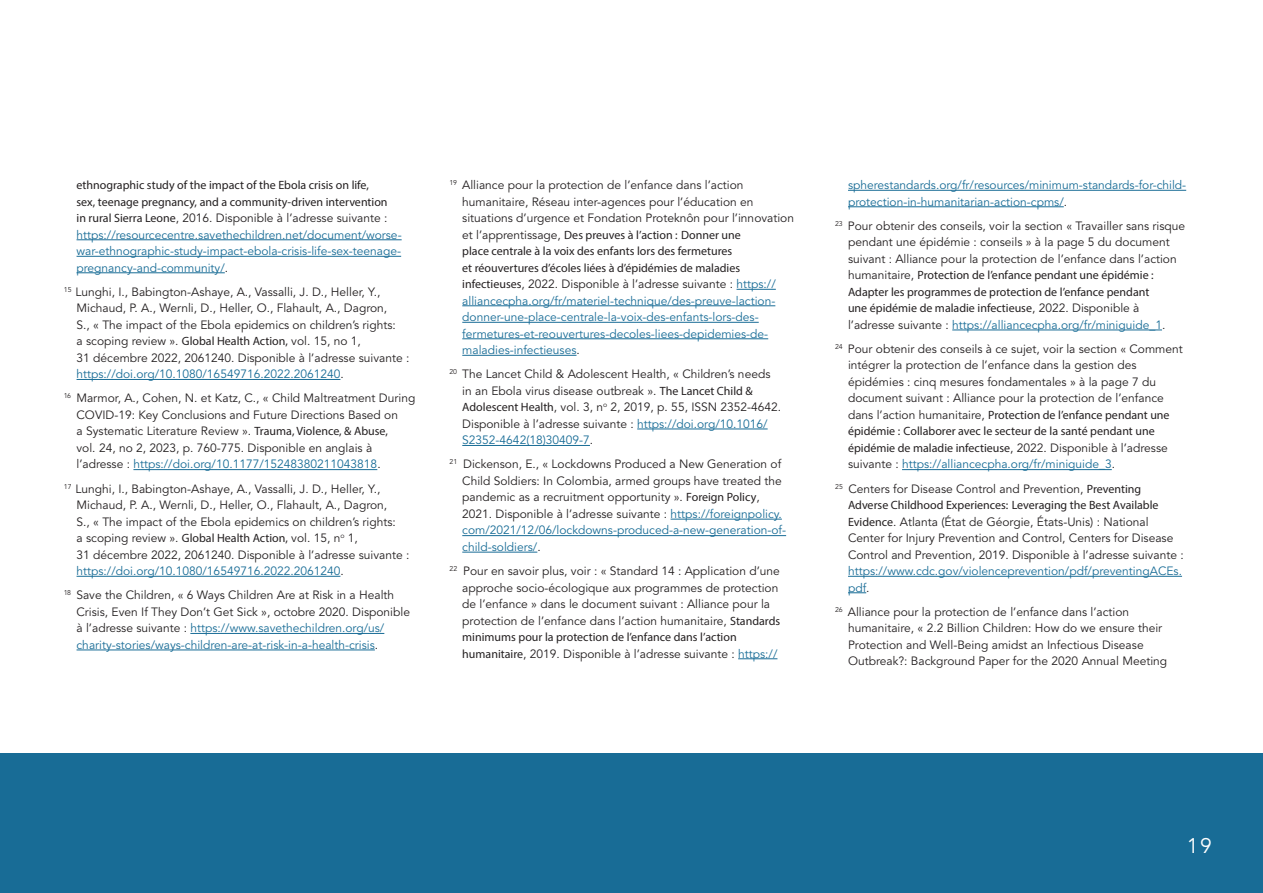
<style>
.page{position:relative;width:1263px;height:893px;background:#fff}
.page>*{position:absolute;margin:0;border:0;box-sizing:border-box;transform-origin:0 0}
.Heading{font:21px "Avenir LT Std";color:#fff}
.Body_bullet{font:12px/16.5px "Avenir LT Std";color:#231f20}
.Body_bullet-2{font:12px/16.5px "Avenir LT Std";color:#186c96}
.s1{font-family:"Myriad Pro";color:#231f20}
.s2{color:#231f20}
.s3{font-family:"Myriad Pro"}
.s4{color:#186c96}
</style>
<div class="page">
<div style="left:0;top:753px;width:1263px;height:140px;background:#186c96"></div>
<hr style="left:77px;top:239px;width:325px;height:1px;background:#186c96">
<hr style="left:77px;top:256px;width:324px;height:1px;background:#186c96">
<hr style="left:77px;top:272px;width:148px;height:1px;background:#186c96">
<hr style="left:77px;top:379px;width:263px;height:1px;background:#186c96">
<hr style="left:133px;top:469px;width:244px;height:1px;background:#186c96">
<hr style="left:77px;top:576px;width:263px;height:1px;background:#186c96">
<hr style="left:190px;top:633px;width:194px;height:1px;background:#186c96">
<hr style="left:77px;top:650px;width:298px;height:1px;background:#186c96">
<hr style="left:736px;top:289px;width:40px;height:1px;background:#186c96">
<hr style="left:462px;top:305px;width:313px;height:1px;background:#186c96">
<hr style="left:462px;top:322px;width:297px;height:1px;background:#186c96">
<hr style="left:462px;top:338px;width:306px;height:1px;background:#186c96">
<hr style="left:462px;top:355px;width:114px;height:1px;background:#186c96">
<hr style="left:637px;top:429px;width:131px;height:1px;background:#186c96">
<hr style="left:462px;top:445px;width:128px;height:1px;background:#186c96">
<hr style="left:670px;top:519px;width:112px;height:1px;background:#186c96">
<hr style="left:462px;top:535px;width:324px;height:1px;background:#186c96">
<hr style="left:462px;top:552px;width:75px;height:1px;background:#186c96">
<hr style="left:738px;top:658px;width:39px;height:1px;background:#186c96">
<hr style="left:848px;top:190px;width:338px;height:1px;background:#186c96">
<hr style="left:848px;top:206px;width:216px;height:1px;background:#186c96">
<hr style="left:952px;top:330px;width:210px;height:1px;background:#186c96">
<hr style="left:902px;top:469px;width:210px;height:1px;background:#186c96">
<hr style="left:848px;top:576px;width:334px;height:1px;background:#186c96">
<svg style="left:848px;top:592px;width:18px;height:1px"></svg>
<p class="Body_bullet-2" style="left:77px;top:177px;width:327px"><span class="s1">ethnographic study of the impact of the Ebola crisis on life,<br>sex, teenage pregnancy, and a community-driven intervention<br>in rural Sierra Leone</span><span class="s2">, 2016. Disponible à l’adresse suivante : </span>https://resourcecentre.savethechildren.net/document/worse&shy;war-ethnographic-study-impact-ebola-crisis-life-sex-teenage&shy;pregnancy-and-community/<span class="s2">.</span></p>
<p class="Body_bullet" style="left:77px;top:284px;width:334px;text-indent:-13px"><sup>15</sup> Lunghi, I., Babington-Ashaye, A., Vassalli, J. D., Heller, Y., Michaud, P. A., Wernli, D., Heller, O., Flahault, A., Dagron,<br>S., « The impact of the Ebola epidemics on children’s rights:<br>a scoping review ». <span class="s3">Global Health Action,</span> vol. 15, no 1,<br>31 décembre 2022, 2061240. Disponible à l’adresse suivante : <span class="s4">https://doi.org/10.1080/16549716.2022.2061240</span>.</p>
<p class="Body_bullet" style="left:77px;top:390px;width:340px;text-indent:-13px"><sup>16</sup> Marmor, A., Cohen, N. et Katz, C., « Child Maltreatment During COVID-19: Key Conclusions and Future Directions Based on<br>a Systematic Literature Review ». <span class="s3">Trauma, Violence, &amp; Abuse,<br></span>vol. 24, no 2, 2023, p. 760-775. Disponible en anglais à l’adresse : <span class="s4">https://doi.org/10.1177/15248380211043818</span>.</p>
<p class="Body_bullet" style="left:77px;top:480px;width:334px;text-indent:-13px"><sup>17</sup> Lunghi, I., Babington-Ashaye, A., Vassalli, J. D., Heller, Y., Michaud, P. A., Wernli, D., Heller, O., Flahault, A., Dagron,<br>S., « The impact of the Ebola epidemics on children’s rights:<br>a scoping review ». <span class="s3">Global Health Action,</span> vol. 15, n<sup>o</sup> 1,<br>31 décembre 2022, 2061240. Disponible à l’adresse suivante : <span class="s4">https://doi.org/10.1080/16549716.2022.2061240</span>.</p>
<p class="Body_bullet" style="left:77px;top:587px;width:335px;text-indent:-13px"><sup>18</sup> Save the Children, « 6 Ways Children Are at Risk in a Health Crisis, Even If They Don’t Get Sick », octobre 2020. Disponible à l’adresse suivante : <span class="s4">https://www.savethechildren.org/us/ charity-stories/ways-children-are-at-risk-in-a-health-crisis</span>.</p>
<p class="Body_bullet" style="left:462px;top:177px;width:333px;text-indent:-13px"><sup>19</sup> Alliance pour la protection de l’enfance dans l’action humanitaire, Réseau inter-agences pour l’éducation en situations d’urgence et Fondation Proteknôn pour l’innovation et l’apprentissage, <span class="s3">Des preuves à l’action : Donner une<br>place centrale à la voix des enfants lors des fermetures<br>et réouvertures d’écoles liées à d’épidémies de maladies infectieuses</span>, 2022. Disponible à l’adresse suivante : <span class="s4">https:// alliancecpha.org/fr/materiel-technique/des-preuve-laction&shy;donner-une-place-centrale-la-voix-des-enfants-lors-des&shy;fermetures-et-reouvertures-decoles-liees-depidemies-de&shy;maladies-infectieuses</span>.</p>
<p class="Body_bullet" style="left:462px;top:366px;width:320px;text-indent:-13px"><sup>20</sup> The Lancet Child &amp; Adolescent Health, « Children’s needs in an Ebola virus disease outbreak ». <span class="s3">The Lancet Child &amp; Adolescent Health</span>, vol. 3, n<sup>o</sup> 2, 2019, p. 55, ISSN 2352-4642.<br>Disponible à l’adresse suivante : <span class="s4">https://doi.org/10.1016/ S2352-4642(18)30409-7</span>.</p>
<p class="Body_bullet" style="left:462px;top:456px;width:325px;text-indent:-13px"><sup>21</sup> Dickenson, E., « Lockdowns Produced a New Generation of Child Soldiers: In Colombia, armed groups have treated the pandemic as a recruitment opportunity ». <span class="s3">Foreign Policy</span>, 2021. Disponible à l’adresse suivante : <span class="s4">https://foreignpolicy. com/2021/12/06/lockdowns-produced-a-new-generation-of&shy;child-soldiers/</span>.</p>
<p class="Body_bullet" style="left:462px;top:563px;width:319px;text-indent:-13px"><sup>22</sup> Pour en savoir plus, voir : « Standard 14 : Application d’une approche socio-écologique aux programmes de protection de l’enfance » dans le document suivant : Alliance pour la protection de l’enfance dans l’action humanitaire, <span class="s3">Standards minimums pour la protection de l’enfance dans l’action humanitaire</span>, 2019. Disponible à l’adresse suivante : <span class="s4">https://</span></p>
<p class="Body_bullet-2" style="left:848px;top:177px;width:340px">spherestandards.org/fr/resources/minimum-standards-for-child&shy;protection-in-humanitarian-action-cpms/<span class="s2">.</span></p>
<p class="Body_bullet" style="left:848px;top:218px;width:339px;text-indent:-13px"><sup>23</sup> Pour obtenir des conseils, voir la section « Travailler sans risque pendant une épidémie : conseils » à la page 5 du document suivant : Alliance pour la protection de l’enfance dans l’action humanitaire, <span class="s3">Protection de l’enfance pendant une épidémie :<br>Adapter les programmes de protection de l’enfance pendant<br>une épidémie de maladie infectieuse</span>, 2022. Disponible à l’adresse suivante : <span class="s4">https://alliancecpha.org/fr/miniguide_1</span>.</p>
<p class="Body_bullet" style="left:848px;top:341px;width:336px;text-indent:-13px"><sup>24</sup> Pour obtenir des conseils à ce sujet, voir la section « Comment intégrer la protection de l’enfance dans la gestion des épidémies : cinq mesures fondamentales » à la page 7 du document suivant : Alliance pour la protection de l’enfance dans l’action humanitaire, <span class="s3">Protection de l’enfance pendant une épidémie : Collaborer avec le secteur de la santé pendant une épidémie de maladie infectieuse</span>, 2022. Disponible à l’adresse suivante : <span class="s4">https://alliancecpha.org/fr/miniguide_3</span>.</p>
<p class="Body_bullet" style="left:848px;top:480px;width:337px;text-indent:-13px"><sup>25</sup> Centers for Disease Control and Prevention, <span class="s3">Preventing Adverse Childhood Experiences: Leveraging the Best Available Evidence</span>. Atlanta (État de Géorgie, États-Unis) : National Center for Injury Prevention and Control, Centers for Disease Control and Prevention, 2019. Disponible à l’adresse suivante : <span class="s4">https://www.cdc.gov/violenceprevention/pdf/preventingACEs. pdf</span>.</p>
<p class="Body_bullet" style="left:848px;top:604px;width:321px;text-indent:-13px"><sup>26</sup> Alliance pour la protection de l’enfance dans l’action humanitaire, « 2.2 Billion Children: How do we ensure their Protection and Well-Being amidst an Infectious Disease Outbreak?: Background Paper for the 2020 Annual Meeting</p>
<p class="Heading" style="left:1187px;top:833px;width:27px">19</p>
</div>
